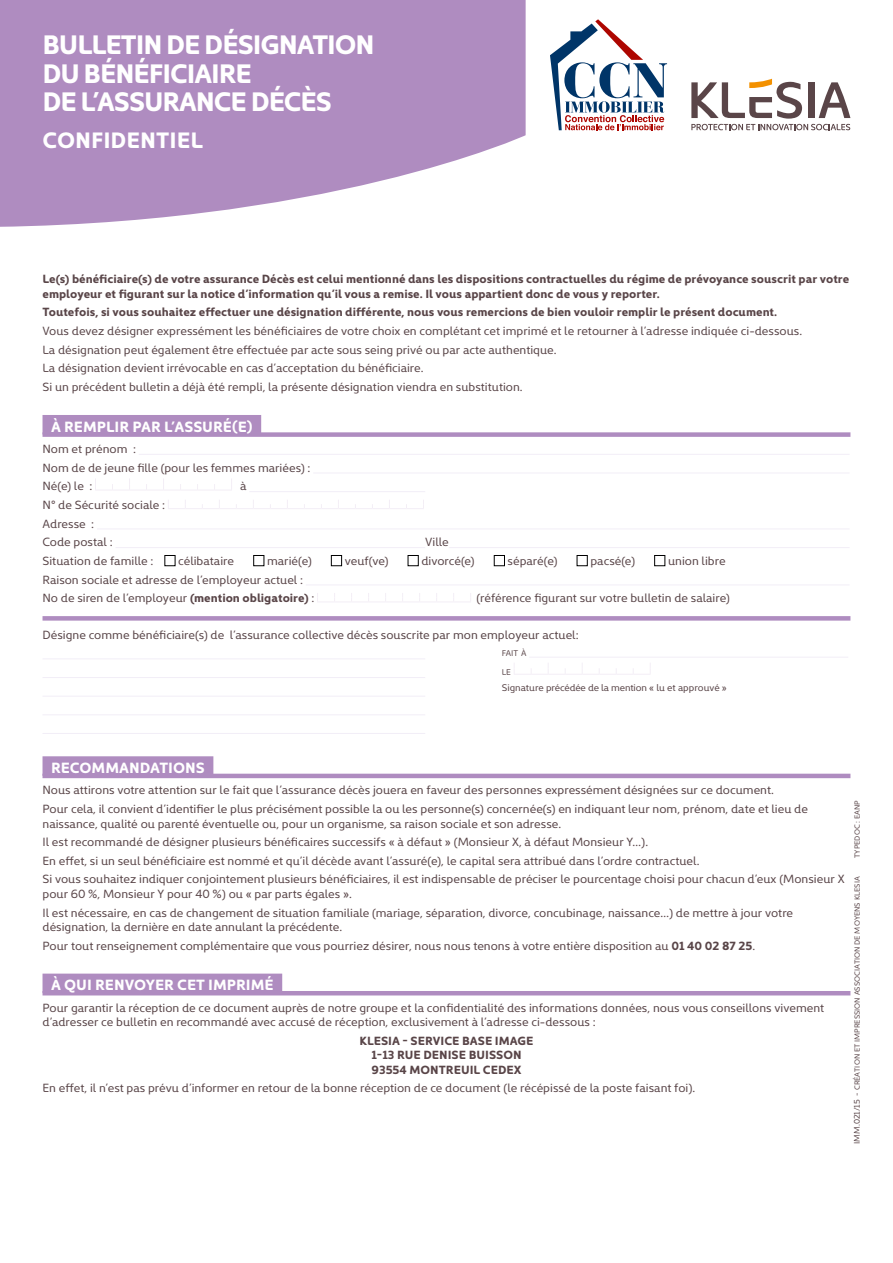
<style>
.page{position:relative;width:893px;height:1263px;background:#fff}
.page>*{position:absolute;margin:0;border:0;box-sizing:border-box;transform-origin:0 0}
.t1{font:700 27px/28.5px "Kyrial Display Pro";letter-spacing:-.04em;color:#fff}
.t2{font:700 22.5px "Kyrial Display Pro";color:#fff}
.t3{font:700 15px "Kyrial Display Pro";color:#fff}
.t4{font:12px/18.6px "Kyrial Display Pro";color:#594548}
.t5{font:700 12px/14.4px "Kyrial Display Pro";color:#594548}
.t6{font:9.75px "Kyrial Display Pro";letter-spacing:-.01em;color:#594548}
.t7{font:8.4px "Kyrial Display Pro";color:#594548}
.t8{font:7.5px "Kyrial Display Pro";color:#594548}
.s1{font-weight:700}
.s2{font-size:8.25px}
</style>
<div class="page">
<svg style="left:0;top:0;width:526px;height:227px;background:#b99bc8"></svg>
<svg style="left:691px;top:79px;width:159px;height:51px"></svg>
<div style="left:43px;top:415px;width:218px;height:19px;background:#af8cc0"></div>
<div style="left:43px;top:432px;width:807px;height:5px;background:#af8cc0"></div>
<hr style="left:139px;top:454px;width:711px;height:1px;background:#f2eef7">
<hr style="left:313px;top:473px;width:537px;height:1px;background:#f2eef7">
<hr style="left:249px;top:491px;width:176px;height:1px;background:#f2eef7">
<hr style="left:97px;top:529px;width:753px;height:1px;background:#f2eef7">
<hr style="left:115px;top:547px;width:310px;height:1px;background:#f2eef7">
<hr style="left:449px;top:547px;width:401px;height:1px;background:#f2eef7">
<hr style="left:306px;top:584px;width:544px;height:1px;background:#f2eef7">
<div style="left:43px;top:616px;width:807px;height:5px;background:#af8cc0"></div>
<hr style="left:43px;top:658px;width:382px;height:1px;background:#f2eef7">
<hr style="left:43px;top:677px;width:382px;height:1px;background:#f2eef7">
<hr style="left:43px;top:696px;width:382px;height:1px;background:#f2eef7">
<hr style="left:43px;top:714px;width:382px;height:1px;background:#f2eef7">
<hr style="left:43px;top:733px;width:382px;height:1px;background:#f2eef7">
<div style="left:43px;top:756px;width:170px;height:20px;background:#af8cc0"></div>
<hr style="left:43px;top:774px;width:807px;height:4px;background:#af8cc0">
<div style="left:43px;top:973px;width:239px;height:20px;background:#af8cc0"></div>
<hr style="left:43px;top:991px;width:807px;height:4px;background:#af8cc0">
<svg style="left:95px;top:479px;width:137px;height:11px"></svg>
<svg style="left:168px;top:500px;width:256px;height:9px"></svg>
<div style="left:164px;top:555px;width:11px;height:11px;border:1px solid #000"></div>
<div style="left:253px;top:555px;width:11px;height:11px;border:1px solid #000"></div>
<div style="left:331px;top:555px;width:11px;height:11px;border:1px solid #000"></div>
<div style="left:408px;top:555px;width:11px;height:11px;border:1px solid #000"></div>
<div style="left:494px;top:555px;width:11px;height:11px;border:1px solid #000"></div>
<div style="left:577px;top:555px;width:11px;height:11px;border:1px solid #000"></div>
<div style="left:654px;top:555px;width:11px;height:11px;border:1px solid #000"></div>
<svg style="left:317px;top:593px;width:154px;height:9px"></svg>
<hr style="left:529px;top:657px;width:319px;height:1px;background:#f2eef7">
<svg style="left:514px;top:663px;width:137px;height:12px"></svg>
<svg style="left:550px;top:19px;width:117px;height:111px"></svg>
<h1 class="t1" style="left:43px;top:29px;width:334px">BULLETIN DE DÉSIGNATION<br>DU BÉNÉFICIAIRE<br>DE L’ASSURANCE DÉCÈS</h1>
<h2 class="t2" style="left:43px;top:124px;width:162px">CONFIDENTIEL</h2>
<p class="t5" style="left:43px;top:271px;width:808px">Le(s) bénéficiaire(s) de votre assurance Décès est celui mentionné dans les dispositions contractuelles du régime de prévoyance souscrit par votre employeur et figurant sur la notice d’information qu’il vous a remise. Il vous appartient donc de vous y reporter.</p>
<p class="t5" style="left:43px;top:304px;width:736px">Toutefois, si vous souhaitez effectuer une désignation différente, nous vous remercions de bien vouloir remplir le présent document.</p>
<p class="t4" style="left:43px;top:321px;width:761px">Vous devez désigner expressément les bénéficiaires de votre choix en complétant cet imprimé et le retourner à l’adresse indiquée ci-dessous.<br>La désignation peut également être effectuée par acte sous seing privé ou par acte authentique.<br>La désignation devient irrévocable en cas d’acceptation du bénéficiaire.<br>Si un précédent bulletin a déjà été rempli, la présente désignation viendra en substitution.</p>
<p class="t3" style="left:51px;top:416px;width:203px">À REMPLIR PAR L’ASSURÉ(E)</p>
<p class="t4" style="left:43px;top:439px;width:269px">Nom et prénom :<br>Nom de de jeune fille (pour les femmes mariées) :<br>Né(e) le :</p>
<p class="t4" style="left:240px;top:476px;width:8px">à</p>
<p class="t4" style="left:43px;top:495px;width:124px">N° de Sécurité sociale :<br>Adresse :<br>Code postal :</p>
<p class="t4" style="left:425px;top:532px;width:25px">Ville</p>
<p class="t4" style="left:43px;top:551px;width:112px">Situation de famille :</p>
<p class="t4" style="left:178px;top:551px;width:57px">célibataire</p>
<p class="t4" style="left:267px;top:551px;width:46px">marié(e)</p>
<p class="t4" style="left:345px;top:551px;width:45px">veuf(ve)</p>
<p class="t4" style="left:421px;top:551px;width:55px">divorcé(e)</p>
<p class="t4" style="left:508px;top:551px;width:51px">séparé(e)</p>
<p class="t4" style="left:590px;top:551px;width:46px">pacsé(e)</p>
<p class="t4" style="left:668px;top:551px;width:59px">union libre</p>
<p class="t4" style="left:43px;top:570px;width:273px">Raison sociale et adresse de l’employeur actuel :<br>No de siren de l’employeur <span class="s1">(mention obligatoire)</span> :</p>
<p class="t4" style="left:477px;top:588px;width:255px">(référence figurant sur votre bulletin de salaire)</p>
<p class="t4" style="left:43px;top:625px;width:538px">Désigne comme bénéficiaire(s) de l’assurance collective décès souscrite par mon employeur actuel:</p>
<p class="t7" style="left:502px;top:647px;width:26px">fait à</p>
<p class="t7" style="left:502px;top:666px;width:11px">le</p>
<p class="t6" style="left:502px;top:680px;width:227px">Signature précédée de la mention « lu et approuvé »</p>
<p class="t3" style="left:51px;top:757px;width:155px">RECOMMANDATIONS</p>
<p class="t4" style="left:43px;top:780px;width:767px">Nous attirons votre attention sur le fait que l’assurance décès jouera en faveur des personnes expressément désignées sur ce document.<br>Pour cela, il convient d’identifier le plus précisément possible la ou les personne(s) concernée(s) en indiquant leur nom, prénom, date et lieu de</p>
<p class="t4" style="left:43px;top:813px;width:804px">naissance, qualité ou parenté éventuelle ou, pour un organisme, sa raison sociale et son adresse.<br>Il est recommandé de désigner plusieurs bénéficaires successifs « à défaut » (Monsieur X, à défaut Monsieur Y…).<br>En effet, si un seul bénéficiaire est nommé et qu’il décède avant l’assuré(e), le capital sera attribué dans l’ordre contractuel.<br>Si vous souhaitez indiquer conjointement plusieurs bénéficiaires, il est indispensable de préciser le pourcentage choisi pour chacun d’eux (Monsieur X</p>
<p class="t4" style="left:43px;top:884px;width:752px">pour 60 %, Monsieur Y pour 40 %) ou « par parts égales ».<br>Il est nécessaire, en cas de changement de situation familiale (mariage, séparation, divorce, concubinage, naissance…) de mettre à jour votre</p>
<p class="t4" style="left:43px;top:917px;width:714px">désignation, la dernière en date annulant la précédente.<br>Pour tout renseignement complémentaire que vous pourriez désirer, nous nous tenons à votre entière disposition au <span class="s1">01 40 02 87 25</span>.</p>
<p class="t3" style="left:51px;top:974px;width:224px">À QUI RENVOYER CET IMPRIMÉ</p>
<p class="t4" style="left:43px;top:1000px;width:783px;line-height:14.4px">Pour garantir la réception de ce document auprès de notre groupe et la confidentialité des informations données, nous vous conseillons vivement d’adresser ce bulletin en recommandé avec accusé de réception, exclusivement à l’adresse ci-dessous :</p>
<p class="t5" style="left:359px;top:1033px;width:176px;text-align:center">KLESIA - SERVICE BASE IMAGE<br>1-13 RUE DENISE BUISSON<br>93554 MONTREUIL CEDEX</p>
<p class="t4" style="left:43px;top:1078px;width:654px">En effet, il n’est pas prévu d’informer en retour de la bonne réception de ce document (le récépissé de la poste faisant foi).</p>
<p class="t8" style="left:852px;top:858px;width:59px;rotate:-90deg">TYPEDOC : EANP</p>
<p class="t8" style="left:852px;top:1144px;width:269px;rotate:-90deg"><span class="s2">IMM.021/15</span> - CRÉATION ET IMPRESSION ASSOCIATION DE MOYENS KLESIA</p>
</div>
